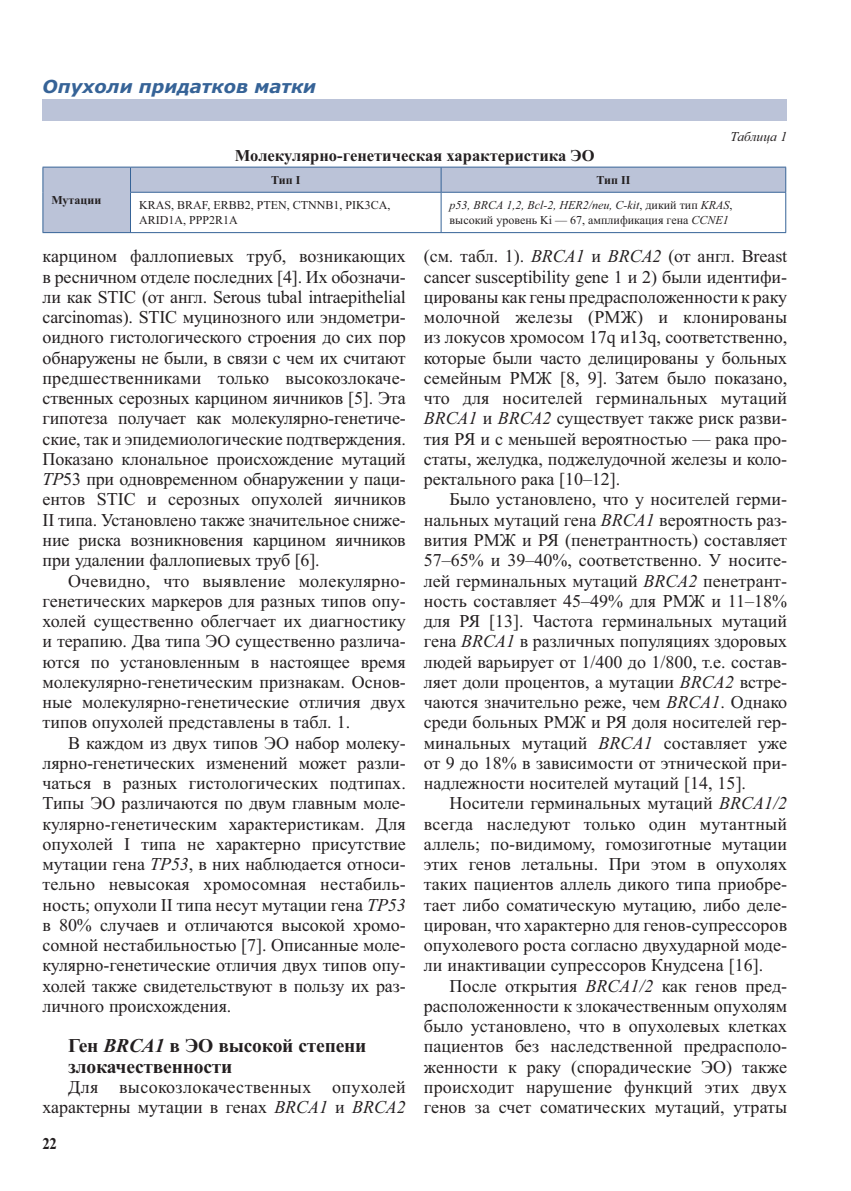
<style>
.page{position:relative;width:851px;height:1191px;background:#fff}
.page>*{position:absolute;margin:0;border:0;box-sizing:border-box;transform-origin:0 0}
.t1{font:700 19.5px/20.2px "Times New Roman";letter-spacing:-.01em;color:#231f20}
.t2{font:18px/20.2px "Times New Roman";color:#231f20;text-align:justify}
.t3{font:italic 700 18px "Verdana";color:#366397}
.t4{font:700 16.5px "Times New Roman";color:#231f20}
.t5{font:700 16.5px "Times New Roman";color:#231f20;scale:.9 1}
.t6{font:italic 13.5px "Times New Roman";color:#231f20}
.t7{font:12px/15px "Times New Roman";color:#231f20}
.t8{font:700 12px "Times New Roman";color:#231f20}
.s1{font-style:italic}
</style>
<div class="page">
<div style="left:43px;top:99px;width:744px;height:21px;background:#bbc3d8"></div>
<div style="left:44px;top:168px;width:86px;height:64px;background:#bbc3d8"></div>
<hr style="left:43px;top:167px;width:87px;height:1px;background:#366397">
<svg style="left:43px;top:167px;width:1px;height:25px"></svg>
<svg style="left:130px;top:167px;width:656px;height:65px"></svg>
<hr style="left:43px;top:192px;width:1px;height:40px;background:#366397">
<hr style="left:785px;top:193px;width:1px;height:39px;background:#366397">
<hr style="left:43px;top:232px;width:743px;height:1px;background:#366397">
<p class="t3" style="left:43px;top:80px;width:275px">Опухоли придатков матки</p>
<p class="t4" style="left:235px;top:150px;width:361px">Молекулярно-генетическая характеристика ЭО</p>
<p class="t6" style="left:730px;top:132px;width:58px">Таблица 1</p>
<p class="t8" style="left:51px;top:196px;width:51px">Мутации</p>
<p class="t8" style="left:271px;top:176px;width:31px">Тип I</p>
<p class="t8" style="left:596px;top:176px;width:35px">Тип II</p>
<p class="t7" style="left:139px;top:199px;width:253px">KRAS, BRAF, ERBB2, PTEN, CTNNB1, PIK3CA,<br>ARID1A, PPP2R1A</p>
<p class="t7" style="left:449px;top:199px;width:284px"><span class="s1">р53, BRCA 1,2, Bcl-2, HER2/neu, C-kit</span>, дикий тип <span class="s1">KRAS</span>, высокий уровень Ki — 67, амплификация гена <span class="s1">CCNE1</span></p>
<p class="t2" style="left:43px;top:248px;width:365px">карцином фаллопиевых труб, возникающих в ресничном отделе последних [4]. Их обозначи&shy;ли как STIC (от англ. Serous tubal intraepithelial carcinomas). STIC муцинозного или эндометри&shy;оидного гистологического строения до сих пор обнаружены не были, в связи с чем их считают предшественниками только высокозлокаче&shy;ственных серозных карцином яичников [5]. Эта гипотеза получает как молекулярно-гене ти че&shy;ские, так и эпидемиологические подтверждения.<br>Показано клональное происхождение мутаций <span class="s1">ТР</span>53 при одновременном обнаружении у паци&shy;ентов STIC и серозных опухолей яичников II типа. Установлено также значительное сниже&shy;ние риска возникновения карцином яичников при удалении фаллопиевых труб [6].</p>
<p class="t2" style="left:43px;top:572px;width:365px;text-indent:26px">Очевидно, что выявление молекулярно&shy;генетических маркеров для разных типов опу&shy;холей существенно облегчает их диагностику и терапию. Два типа ЭО существенно различа&shy;ются по установленным в настоящее время молекулярно-генетическим признакам. Основ&shy;ные молекулярно-генетические отличия двух типов опухолей представлены в табл. 1.</p>
<p class="t2" style="left:43px;top:734px;width:365px;text-indent:26px">В каждом из двух типов ЭО набор моле ку&shy;лярно-генетических изменений может разли&shy;чаться в разных гистологических подтипах.<br>Типы ЭО различаются по двум главным моле&shy;ку лярно-генетическим характеристикам. Для опухолей I типа не характерно присутствие мутации гена <span class="s1">ТР53</span>, в них наблюдается относи&shy;тельно невысокая хромосомная нестабиль&shy;ность; опухоли II типа несут мутации гена <span class="s1">ТР53 </span>в 80% случаев и отличаются высокой хромо&shy;сомной нестабильностью [7]. Описанные моле&shy;ку лярно-генетические отличия двух типов опу&shy;холей также свидетельствуют в пользу их раз&shy;личного происхождения.</p>
<p class="t1" style="left:68px;top:1038px;width:300px">Ген <span class="s1">BRCA1</span> в ЭО высокой степени злокачественности</p>
<p class="t2" style="left:43px;top:1078px;width:365px;text-align:right">Для высокозлокачественных опухолей характерны мутации в генах <span class="s1">BRCA1</span> и <span class="s1">BRCA2</span></p>
<p class="t5" style="left:43px;top:1137px;width:18px">22</p>
<p class="t2" style="left:424px;top:248px;width:365px">(см. табл. 1). <span class="s1">BRCA1</span> и <span class="s1">BRCA2</span> (от англ. Breast cancer susceptibility gene 1 и 2) были идентифи&shy;цированы как гены предрасположенности к раку молочной железы (РМЖ) и клонированы из локусов хромосом 17q и13q, соответственно, которые были часто делицированы у больных семейным РМЖ [8, 9]. Затем было показано, что для носителей герминальных мутаций <span class="s1">BRCA1</span> и <span class="s1">BRCA2</span> существует также риск разви&shy;тия РЯ и с меньшей вероятностью — рака про&shy;статы, желудка, поджелудочной железы и коло&shy;ректального рака [10–12].</p>
<p class="t2" style="left:424px;top:491px;width:365px;text-indent:26px">Было установлено, что у носителей герми&shy;нальных мутаций гена <span class="s1">BRCA1</span> вероятность раз&shy;вития РМЖ и РЯ (пенетрантность) составляет 57–65% и 39–40%, соответственно. У носите&shy;лей герминальных мутаций <span class="s1">BRCA2</span> пенетрант&shy;ность составляет 45–49% для РМЖ и 11–18% для РЯ [13]. Частота герминальных мутаций гена <span class="s1">BRCA1</span> в различных популяциях здоровых людей варьирует от 1/400 до 1/800, т.е. состав&shy;ляет доли процентов, а мутации <span class="s1">BRCA2</span> встре&shy;чаются значительно реже, чем <span class="s1">BRCA1</span>. Однако среди больных РМЖ и РЯ доля носителей гер&shy;минальных мутаций <span class="s1">BRCA1</span> составляет уже от 9 до 18% в зависимости от этнической при&shy;надлежности носителей мутаций [14, 15].</p>
<p class="t2" style="left:424px;top:795px;width:365px;text-indent:26px">Носители герминальных мутаций <span class="s1">BRCA1/2 </span>всегда наследуют только один мутантный аллель; по-видимому, гомозиготные мутации этих генов летальны. При этом в опухолях таких пациентов аллель дикого типа приобре&shy;тает либо соматическую мутацию, либо деле&shy;цирован, что характерно для генов-супрессоров опухолевого роста согласно двухударной моде&shy;ли инактивации супрессоров Кнудсена [16].</p>
<p class="t2" style="left:424px;top:977px;width:365px;text-indent:26px">После открытия <span class="s1">BRCA1/2</span> как генов пред&shy;расположенности к злокачественным опухолям было установлено, что в опухолевых клетках пациентов без наследственной предрасполо&shy;женности к раку (спорадические ЭО) также происходит нарушение функций этих двух генов за счет соматических мутаций, утраты</p>
</div>
